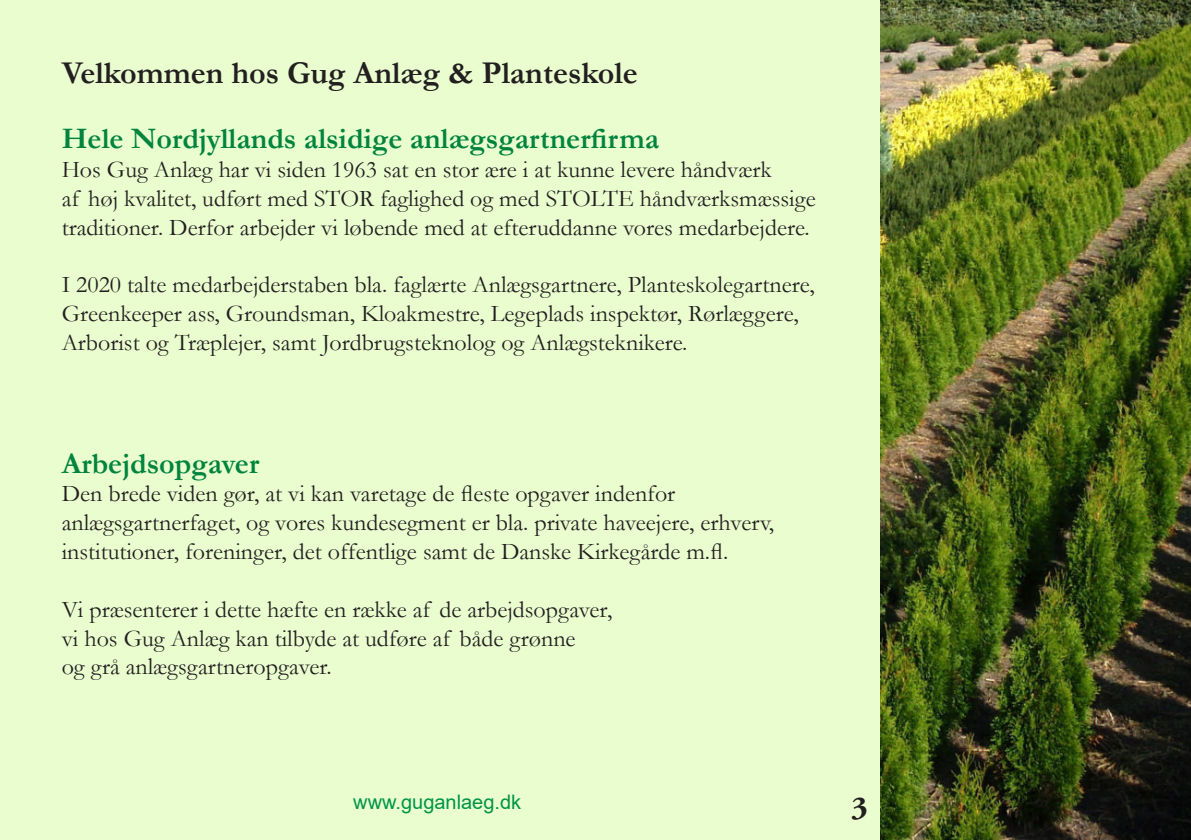
<style>
.page{position:relative;width:1191px;height:840px;background:#fff}
.page>*{position:absolute;margin:0;border:0;box-sizing:border-box;transform-origin:0 0}
.t1{font:700 32px "Garamond";color:#231f20}
.t2{font:700 32px "Adobe Garamond Pro";color:#231f20}
.t3{font:700 30px "Garamond";color:#00843d}
.t4{font:24px/28.8px "Garamond";color:#231f20}
.t5{font:20px "Arial";color:#009547}
</style>
<div class="page">
<div style="left:0;top:0;width:1191px;height:839px;background:#e9fdcf"></div>
<img style="left:881px;top:0;width:310px;height:839px">
<h1 class="t1" style="left:62px;top:61px;width:577px">Velkommen hos Gug Anlæg &amp; Planteskole</h1>
<p class="t3" style="left:62px;top:118px;width:599px">Hele Nordjyllands alsidige anlægsgartnerfirma</p>
<p class="t4" style="left:62px;top:157px;width:756px">Hos Gug Anlæg har vi siden 1963 sat en stor ære i at kunne levere håndværk<br>af høj kvalitet, udført med STOR faglighed og med STOLTE håndværksmæssige traditioner. Derfor arbejder vi løbende med at efteruddanne vores medarbejdere.</p>
<p class="t4" style="left:62px;top:272px;width:754px">I 2020 talte medarbejderstaben bla. faglærte Anlægsgartnere, Planteskolegartnere,<br>Greenkeeper ass, Groundsman, Kloakmestre, Legeplads inspektør, Rørlæggere,<br>Arborist og Træplejer, samt Jordbrugsteknolog og Anlægsteknikere.</p>
<p class="t3" style="left:62px;top:451px;width:199px">Arbejdsopgaver</p>
<p class="t4" style="left:62px;top:478px;width:714px">Den brede viden gør, at vi kan varetage de fleste opgaver indenfor anlægsgartnerfaget, og vores kundesegment er bla. private haveejere, erhverv, institutioner, foreninger, det offentlige samt de Danske Kirkegårde m.fl.</p>
<p class="t4" style="left:62px;top:596px;width:552px">Vi præsenterer i dette hæfte en række af de arbejdsopgaver, vi hos Gug Anlæg kan tilbyde at udføre af både grønne<br>og grå anlægsgartneropgaver.</p>
<p class="t5" style="left:353px;top:794px;width:169px">www.guganlaeg.dk</p>
<h1 class="t2" style="left:851px;top:787px;width:18px">3</h1>
</div>
